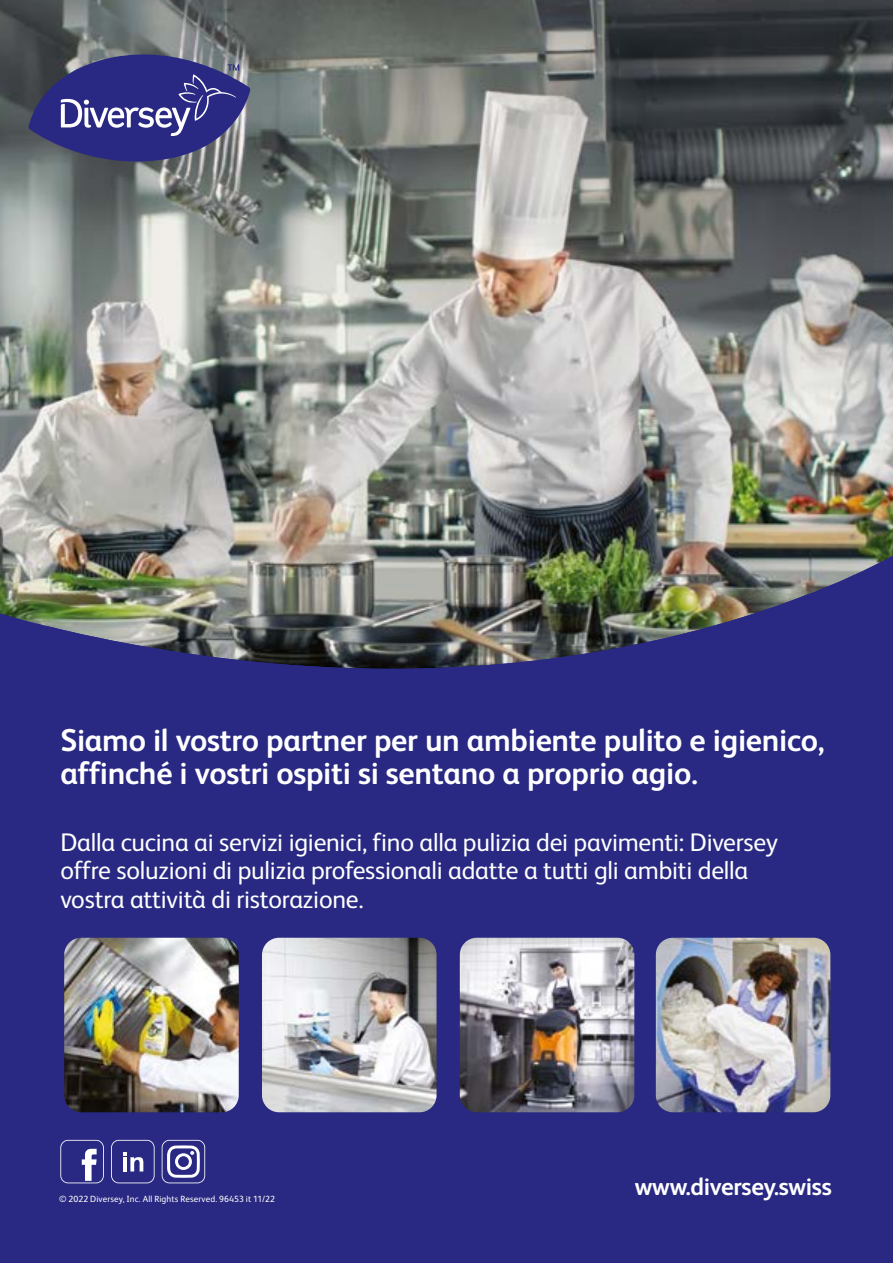
<style>
.page{position:relative;width:893px;height:1263px;background:#fff}
.page>*{position:absolute;margin:0;border:0;box-sizing:border-box;transform-origin:0 0}
.t1{font:700 31.5px/33px "FS Albert Pro";letter-spacing:-.01em;color:#fff}
.t2{font:25.5px/28.5px "FS Albert Pro";letter-spacing:-.01em;color:#fff}
.t3{font:700 24.6px "FS Albert Pro";letter-spacing:-.015em;color:#fff}
.t4{font:9px "FS Albert Pro";letter-spacing:.01em;color:#fff}
</style>
<div class="page">
<img style="left:0;top:0;width:893px;height:539px">
<img style="left:0;top:539px;width:893px;height:16px">
<img style="left:0;top:555px;width:893px;height:91px">
<div style="left:0;top:646px;width:893px;height:617px;background:#292983"></div>
<div style="left:0;top:664px;width:893px;height:175px;background:#292983"></div>
<svg style="left:28px;top:44px;width:222px;height:127px;background:#4f5184"></svg>
<img style="left:63px;top:937px;width:176px;height:176px">
<div style="left:63px;top:936px;width:177px;height:178px;border:1px solid #292983;border-radius:18px"></div>
<img style="left:261px;top:937px;width:176px;height:176px">
<div style="left:260px;top:936px;width:178px;height:178px;border:1px solid #292983;border-radius:18px"></div>
<img style="left:459px;top:937px;width:176px;height:176px">
<div style="left:458px;top:936px;width:178px;height:178px;border:1px solid #292983;border-radius:18px"></div>
<img style="left:655px;top:937px;width:176px;height:176px">
<div style="left:654px;top:936px;width:178px;height:178px;border:1px solid #292983;border-radius:18px"></div>
<svg style="left:60px;top:1140px;width:44px;height:43px;background:#55559c"></svg>
<svg style="left:111px;top:1140px;width:44px;height:43px;background:#4c4c97"></svg>
<svg style="left:162px;top:1140px;width:43px;height:43px"></svg>
<p class="t1" style="left:60px;top:722px;width:766px">Siamo il vostro partner per un ambiente pulito e igienico, affinché i vostri ospiti si sentano a proprio agio.</p>
<p class="t2" style="left:60px;top:826px;width:719px">Dalla cucina ai servizi igienici, fino alla pulizia dei pavimenti: Diversey offre soluzioni di pulizia professionali adatte a tutti gli ambiti della vostra attività di ristorazione.</p>
<p class="t4" style="left:59px;top:1192px;width:218px">© 2022 Diversey, Inc. All Rights Reserved. 96453 it 11/22</p>
<p class="t3" style="left:635px;top:1169px;width:198px">www.diversey.swiss</p>
</div>
